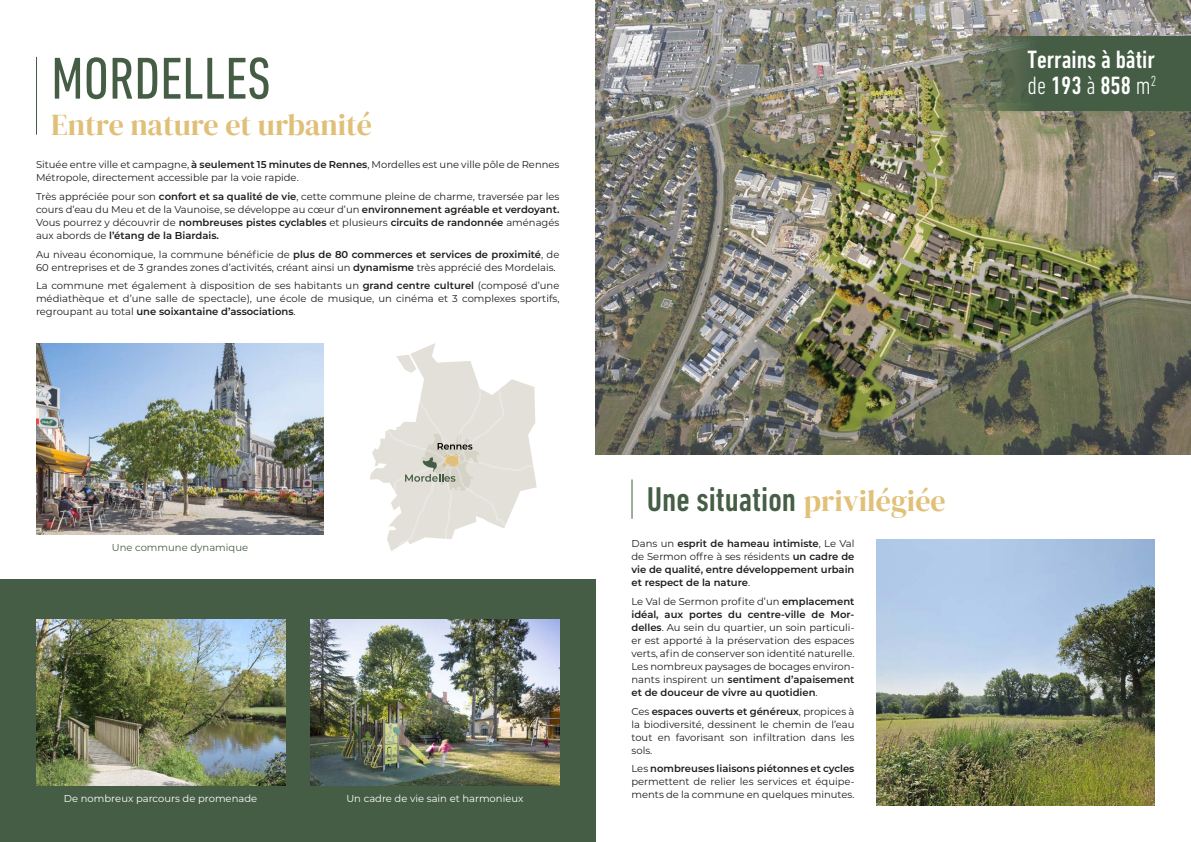
<style>
.page{position:relative;width:1191px;height:842px;background:#fff}
.page>*{position:absolute;margin:0;border:0;box-sizing:border-box;transform-origin:0 0}
.t1{font:condensed 60px "DIN Next LT Pro";color:#455d45}
.t2{font:500 condensed 35px "DIN Next LT Pro";color:#465d46}
.t3{font:30px "DM Serif Display";color:#e0bf78}
.t4{font:500 condensed 25.5px/26.3px "DIN Next LT Pro";color:#fff}
.t5{font:10px/13px "Montserrat";color:#1d1d1b;text-align:justify}
.t6{font:600 10px/13px "Montserrat";color:#1d1d1b;text-align:justify}
.t7{font:10px "Montserrat";color:#fff}
.t8{font:10px "Montserrat";color:#465d46}
.s1{font-weight:600}
.s2{font-family:"DM Serif Display";font-weight:400;font-stretch:normal;font-size:30px;color:#e1c078}
.s3{font-weight:400}
.s4{font-weight:300}
</style>
<div class="page">
<img style="left:595px;top:0;width:596px;height:454px">
<svg style="left:960px;top:36px;width:231px;height:75px;background:#50644c"></svg>
<img style="left:36px;top:343px;width:288px;height:192px">
<svg style="left:370px;top:343px;width:167px;height:208px"></svg>
<div style="left:0;top:579px;width:595px;height:263px;background:#455d45"></div>
<img style="left:36px;top:619px;width:249px;height:166px">
<img style="left:310px;top:619px;width:249px;height:166px">
<img style="left:876px;top:539px;width:279px;height:267px">
<hr style="left:631px;top:479px;width:1px;height:40px;background:#455d45">
<hr style="left:36px;top:57px;width:1px;height:78px;background:#455d45">
<h1 class="t1" style="left:51px;top:44px;width:221px">MORDELLES</h1>
<h3 class="t3" style="left:51px;top:107px;width:322px">Entre nature et urbanité</h3>
<p class="t5" style="left:36px;top:158px;width:525px">Située entre ville et campagne, <span class="s1">à seulement 15 minutes de Rennes</span>, Mordelles est une ville pôle de Rennes<br>Métropole, directement accessible par la voie rapide.</p>
<p class="t5" style="left:36px;top:190px;width:525px">Très appréciée pour son <span class="s1">confort et sa qualité de vie</span>, cette commune pleine de charme, traversée par les cours d’eau du Meu et de la Vaunoise, se développe au cœur d’un <span class="s1">environnement agréable et verdoyant.<br></span>Vous pourrez y découvrir de <span class="s1">nombreuses pistes cyclables</span> et plusieurs <span class="s1">circuits de randonnée</span> aménagés aux abords de <span class="s1">l’étang de la Biardais.</span></p>
<p class="t5" style="left:36px;top:247px;width:525px">Au niveau économique, la commune bénéficie de <span class="s1">plus de 80 commerces et services de proximité</span>, de<br>60 entreprises et de 3 grandes zones d’activités, créant ainsi un <span class="s1">dynamisme</span> très apprécié des Mordelais.</p>
<p class="t5" style="left:36px;top:279px;width:525px">La commune met également à disposition de ses habitants un <span class="s1">grand centre culturel</span> (composé d’une médiathèque et d’une salle de spectacle), une école de musique, un cinéma et 3 complexes sportifs, regroupant au total <span class="s1">une soixantaine d’associations</span>.</p>
<p class="t8" style="left:112px;top:541px;width:138px">Une commune dynamique</p>
<p class="t7" style="left:64px;top:792px;width:195px">De nombreux parcours de promenade</p>
<p class="t7" style="left:346px;top:792px;width:179px">Un cadre de vie sain et harmonieux</p>
<h2 class="t2" style="left:646px;top:479px;width:300px">Une situation <span class="s2">privilégiée</span></h2>
<p class="t6" style="left:631px;top:537px;width:224px"><span class="s3">Dans un</span> esprit de hameau intimiste<span class="s3">, Le Val de Sermon offre à ses résidents</span> un cadre de vie de qualité, entre développement urbain et respect de la nature<span class="s3">.</span></p>
<p class="t5" style="left:631px;top:594px;width:224px">Le Val de Sermon profite d’un <span class="s1">emplacement idéal, aux portes du centre-ville de Mor&shy;delles</span>. Au sein du quartier, un soin particuli&shy;er est apporté à la préservation des espaces verts, afin de conserver son identité naturelle.<br>Les nombreux paysages de bocages environ&shy;nants inspirent un <span class="s1">sentiment d’apaisement et de douceur de vivre au quotidien</span>.</p>
<p class="t5" style="left:631px;top:704px;width:224px">Ces <span class="s1">espaces ouverts et généreux</span>, propices à la biodiversité, dessinent le chemin de l’eau tout en favorisant son infiltration dans les sols.</p>
<p class="t5" style="left:631px;top:762px;width:224px">Les <span class="s1">nombreuses liaisons piétonnes et cycles </span>permettent de relier les services et équipe&shy;ments de la commune en quelques minutes.</p>
<h3 class="t4" style="left:1027px;top:46px;width:130px">Terrains à bâtir <span class="s4">de</span> 193 <span class="s4">à</span> 858 <span class="s4">m</span><sup>2</sup></h3>
</div>
